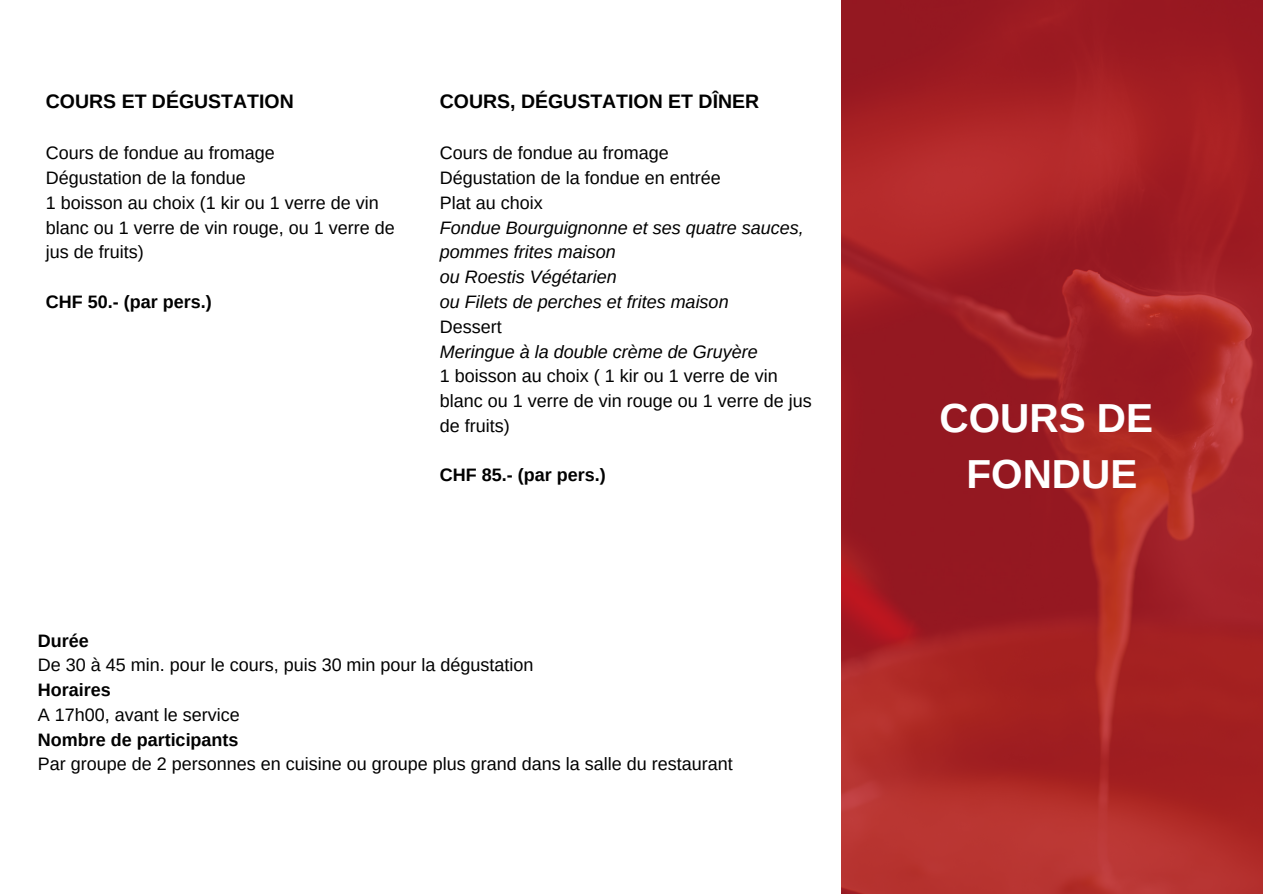
<style>
.page{position:relative;width:1263px;height:894px;background:#fff}
.page>*{position:absolute;margin:0;border:0;box-sizing:border-box;transform-origin:0 0}
.t1{font:700 40.5px/56.2px "Arimo";color:#fff;text-align:center}
.t2{font:700 19.5px "Arimo";color:#000}
.t3{font:18px/24.8px "Arimo";color:#000}
.t4{font:italic 18px/24.8px "Arimo";color:#000}
.t5{font:700 18px "Arimo";color:#000}
</style>
<div class="page">
<svg style="left:841px;top:0;width:422px;height:893px;background:#a52225"></svg>
<p class="t2" style="left:46px;top:90px;width:249px">COURS ET DÉGUSTATION</p>
<p class="t3" style="left:46px;top:141px;width:350px">Cours de fondue au fromage<br>Dégustation de la fondue<br>1 boisson au choix (1 kir ou 1 verre de vin blanc ou 1 verre de vin rouge, ou 1 verre de jus de fruits)</p>
<p class="t5" style="left:46px;top:291px;width:167px">CHF 50.- (par pers.)</p>
<p class="t2" style="left:440px;top:90px;width:321px">COURS, DÉGUSTATION ET DÎNER</p>
<p class="t3" style="left:440px;top:141px;width:282px">Cours de fondue au fromage<br>Dégustation de la fondue en entrée<br>Plat au choix</p>
<p class="t4" style="left:440px;top:215px;width:365px">Fondue Bourguignonne et ses quatre sauces, pommes frites maison<br>ou Roestis Végétarien<br>ou Filets de perches et frites maison</p>
<p class="t3" style="left:440px;top:314px;width:63px">Dessert</p>
<p class="t4" style="left:440px;top:339px;width:319px">Meringue à la double crème de Gruyère</p>
<p class="t3" style="left:440px;top:363px;width:373px">1 boisson au choix ( 1 kir ou 1 verre de vin blanc ou 1 verre de vin rouge ou 1 verre de jus de fruits)</p>
<p class="t5" style="left:440px;top:465px;width:167px">CHF 85.- (par pers.)</p>
<p class="t5" style="left:38px;top:630px;width:52px">Durée</p>
<p class="t3" style="left:38px;top:652px;width:497px">De 30 à 45 min. pour le cours, puis 30 min pour la dégustation</p>
<p class="t5" style="left:38px;top:679px;width:74px">Horaires</p>
<p class="t3" style="left:38px;top:702px;width:203px">A 17h00, avant le service</p>
<p class="t5" style="left:38px;top:729px;width:202px">Nombre de participants</p>
<p class="t3" style="left:38px;top:751px;width:696px">Par groupe de 2 personnes en cuisine ou groupe plus grand dans la salle du restaurant</p>
<h1 class="t1" style="left:939px;top:390px;width:215px">COURS DE<br>FONDUE</h1>
</div>
